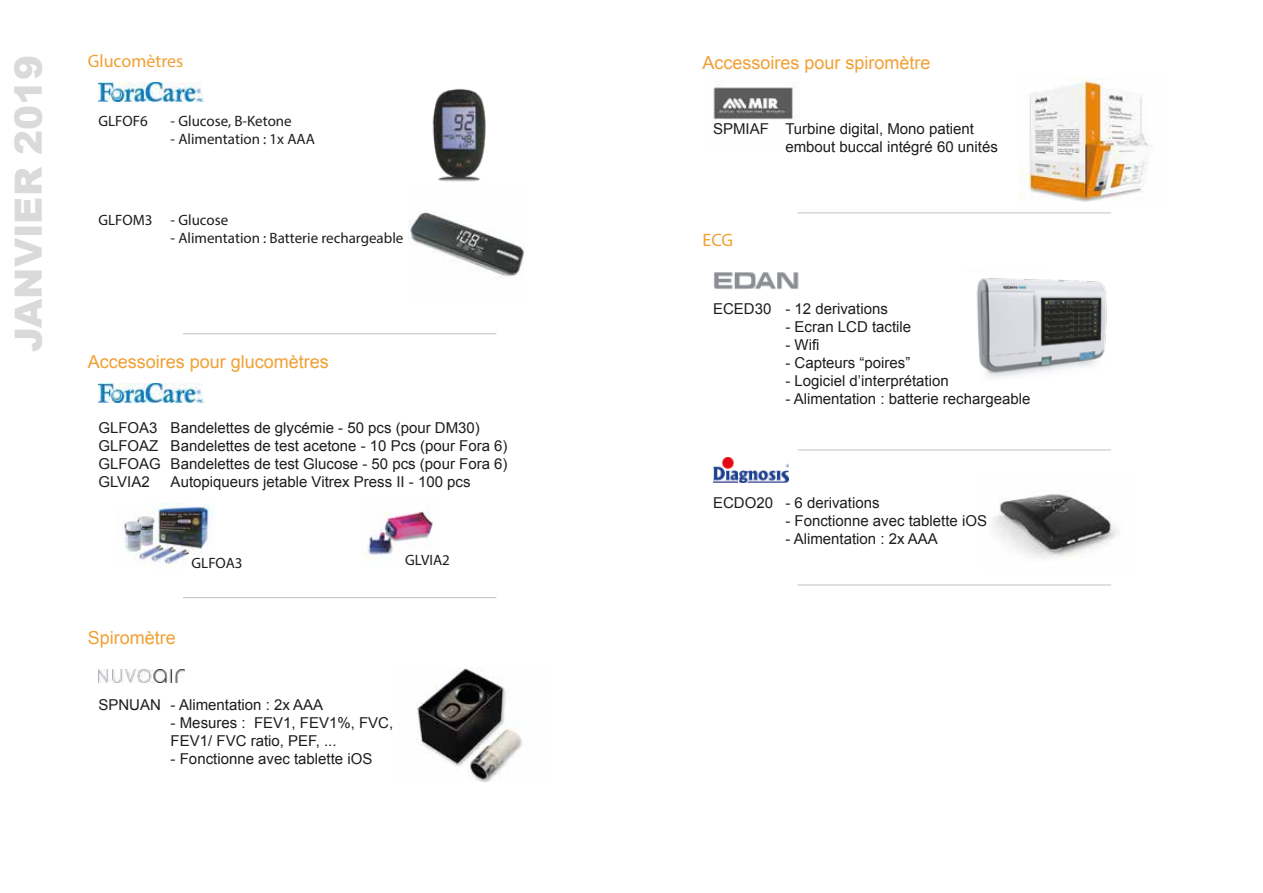
<style>
.page{position:relative;width:1263px;height:893px;background:#fff}
.page>*{position:absolute;margin:0;border:0;box-sizing:border-box;transform-origin:0 0}
.t1{font:900 37.5px "Arial";color:#dadada}
.t2{font:18px "Arial";color:#f1a034}
.t3{font:18px "Myriad Pro";color:#f1a034}
.t4{font:15px/18px "Arial";color:#1d1d1b}
.t5{font:15px "Myriad Pro";color:#1d1d1b}
</style>
<div class="page">
<img style="left:992px;top:494px;width:128px;height:65px">
<img style="left:713px;top:84px;width:80px;height:40px">
<img style="left:408px;top:212px;width:116px;height:67px">
<img style="left:432px;top:88px;width:54px;height:94px">
<img style="left:98px;top:83px;width:105px;height:18px">
<img style="left:98px;top:384px;width:105px;height:18px">
<img style="left:124px;top:503px;width:90px;height:65px">
<img style="left:364px;top:511px;width:69px;height:49px">
<hr style="left:183px;top:597px;width:313px;height:1px;background:#cac9c9">
<img style="left:417px;top:668px;width:105px;height:114px">
<img style="left:98px;top:669px;width:86px;height:13px">
<img style="left:976px;top:278px;width:131px;height:100px">
<img style="left:713px;top:272px;width:86px;height:17px">
<hr style="left:798px;top:584px;width:313px;height:1px;background:#cac9c9">
<hr style="left:798px;top:449px;width:313px;height:1px;background:#cac9c9">
<hr style="left:798px;top:212px;width:313px;height:1px;background:#cac9c9">
<img style="left:713px;top:457px;width:75px;height:25px">
<img style="left:1018px;top:78px;width:132px;height:124px">
<hr style="left:183px;top:333px;width:313px;height:1px;background:#cac9c9">
<h1 class="t1" style="left:1px;top:352px;width:299px;rotate:-90deg">JANVIER 2019</h1>
<p class="t3" style="left:88px;top:50px;width:97px">Glucomètres</p>
<p class="t5" style="left:98px;top:112px;width:51px">GLFOF6</p>
<p class="t5" style="left:171px;top:112px;width:123px">- Glucose, B-Ketone</p>
<p class="t5" style="left:171px;top:130px;width:146px">- Alimentation : 1x AAA</p>
<p class="t5" style="left:98px;top:211px;width:131px">GLFOM3 - Glucose</p>
<p class="t5" style="left:171px;top:229px;width:234px">- Alimentation : Batterie rechargeable</p>
<p class="t2" style="left:88px;top:352px;width:243px">Accessoires pour glucomètres</p>
<p class="t4" style="left:98px;top:419px;width:411px">GLFOA3 Bandelettes de glycémie - 50 pcs (pour DM30)<br>GLFOAZ Bandelettes de test acetone - 10 Pcs (pour Fora 6)<br>GLFOAG Bandelettes de test Glucose - 50 pcs (pour Fora 6)<br>GLVIA2</p>
<p class="t4" style="left:171px;top:473px;width:301px">Autopiqueurs jetable Vitrex Press II - 100 pcs</p>
<p class="t5" style="left:192px;top:554px;width:53px">GLFOA3</p>
<p class="t5" style="left:405px;top:550px;width:46px">GLVIA2</p>
<p class="t2" style="left:88px;top:627px;width:90px">Spiromètre</p>
<p class="t4" style="left:98px;top:696px;width:226px">SPNUAN - Alimentation : 2x AAA</p>
<p class="t4" style="left:171px;top:714px;width:272px">- Mesures : FEV1, FEV1%, FVC, FVC%<br>FEV1/ FVC ratio, PEF, ...</p>
<p class="t4" style="left:171px;top:750px;width:203px">- Fonctionne avec tablette iOS</p>
<p class="t2" style="left:702px;top:53px;width:230px">Accessoires pour spiromètre</p>
<p class="t4" style="left:785px;top:120px;width:214px;text-indent:-72px">SPMIAF Turbine digital, Mono patient embout buccal intégré 60 unités</p>
<p class="t3" style="left:702px;top:229px;width:32px">ECG</p>
<p class="t4" style="left:713px;top:300px;width:176px">ECED30 - 12 derivations</p>
<p class="t4" style="left:785px;top:318px;width:127px">- Ecran LCD tactile</p>
<p class="t4" style="left:785px;top:336px;width:36px">- Wifi</p>
<p class="t4" style="left:785px;top:354px;width:127px">- Capteurs “poires”</p>
<p class="t4" style="left:785px;top:372px;width:165px">- Logiciel d’interprétation</p>
<p class="t4" style="left:785px;top:390px;width:247px">- Alimentation : batterie rechargeable</p>
<p class="t4" style="left:713px;top:494px;width:168px">ECDO20 - 6 derivations</p>
<p class="t4" style="left:785px;top:512px;width:203px">- Fonctionne avec tablette iOS</p>
<p class="t4" style="left:785px;top:530px;width:154px">- Alimentation : 2x AAA</p>
</div>
